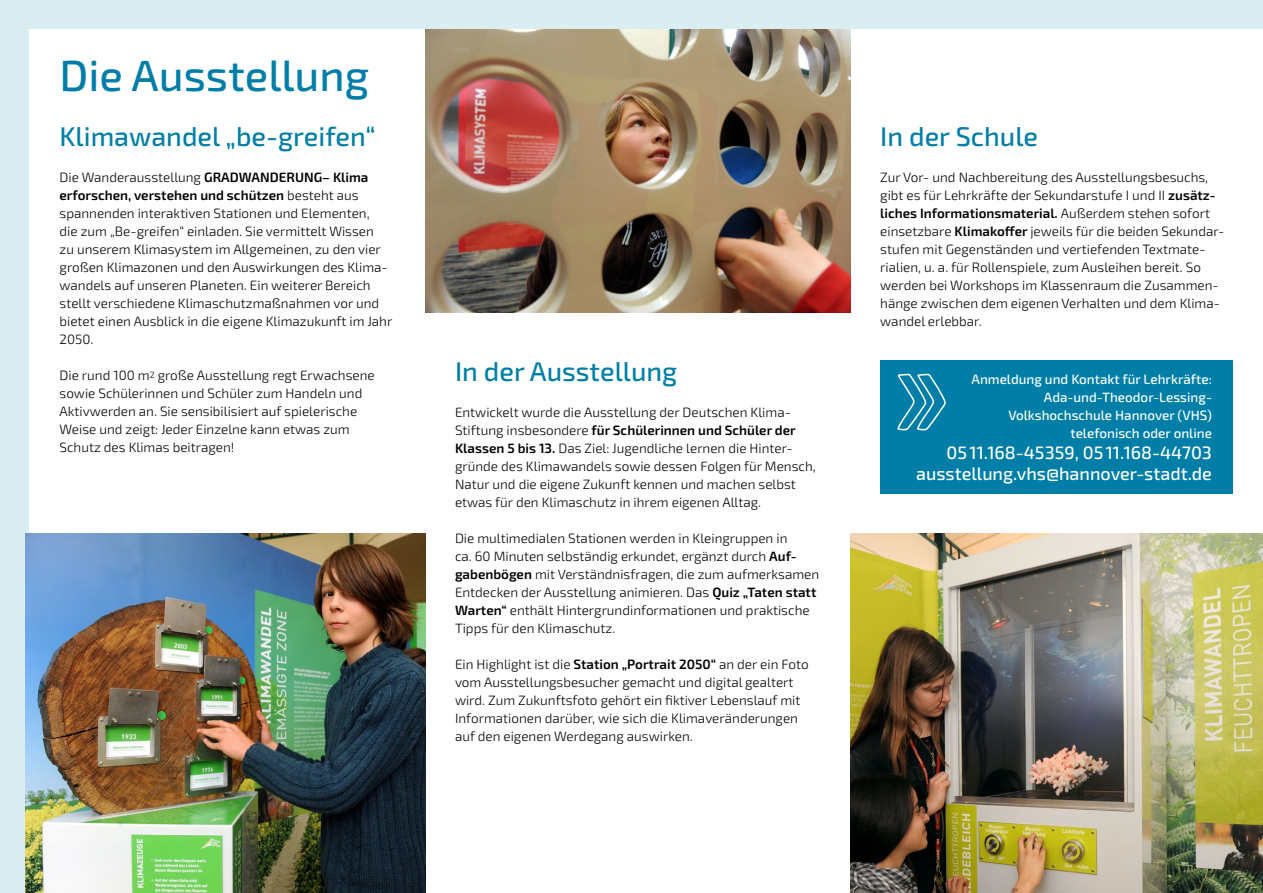
<style>
.page{position:relative;width:1263px;height:893px;background:#fff}
.page>*{position:absolute;margin:0;border:0;box-sizing:border-box;transform-origin:0 0}
.Head_20_24{font:500 43.5px "Exo 2.0";color:#007ea7}
.Head_20_24-2{font:500 27px "Exo 2.0";color:#007ea7}
.t1{font:500 18px/20.2px "Exo 2.0";color:#fff;text-align:right}
.Fließ_Light_9_12{font:300 13.5px/18px "Exo 2.0";color:#000}
.t2{font:500 13.5px/18px "Exo 2.0";color:#fff;text-align:right}
.s1{font-weight:600}
</style>
<div class="page">
<div style="left:0;top:0;width:438px;height:893px;background:#daeef2"></div>
<div style="left:412px;top:0;width:451px;height:893px;background:#daeef2"></div>
<div style="left:838px;top:0;width:425px;height:893px;background:#daeef2"></div>
<div style="left:30px;top:30px;width:1233px;height:863px;background:#fff"></div>
<img style="left:26px;top:534px;width:399px;height:359px">
<div style="left:880px;top:361px;width:353px;height:133px;background:#007ea7"></div>
<svg style="left:897px;top:373px;width:49px;height:58px"></svg>
<img style="left:850px;top:534px;width:413px;height:359px">
<img style="left:425px;top:30px;width:425px;height:283px">
<p class="Head_20_24" style="left:60px;top:50px;width:311px">Die Ausstellung</p>
<p class="Head_20_24-2" style="left:60px;top:121px;width:318px">Klimawandel „be-greifen“</p>
<p class="Fließ_Light_9_12" style="left:60px;top:169px;width:334px">Die Wanderausstellung <span class="s1">GRADWANDERUNG– Klima erforschen, verstehen und schützen</span> besteht aus spannenden interaktiven Stationen und Elementen,<br>die zum „Be-greifen“ einladen. Sie vermittelt Wissen<br>zu unserem Klimasystem im Allgemeinen, zu den vier großen Klimazonen und den Auswirkungen des Klima&shy;wandels auf unseren Planeten. Ein weiterer Bereich stellt verschiedene Klimaschutzmaßnahmen vor und bietet einen Ausblick in die eigene Klimazukunft im Jahr 2050.</p>
<p class="Fließ_Light_9_12" style="left:60px;top:367px;width:317px">Die rund 100 m<sup>2</sup> große Ausstellung regt Erwachsene sowie Schülerinnen und Schüler zum Handeln und Aktivwerden an. Sie sensibilisiert auf spielerische Weise und zeigt: Jeder Einzelne kann etwas zum Schutz des Klimas beitragen!</p>
<p class="Head_20_24-2" style="left:455px;top:356px;width:224px">In der Ausstellung</p>
<p class="Fließ_Light_9_12" style="left:455px;top:404px;width:362px">Entwickelt wurde die Ausstellung der Deutschen Klima-Stiftung insbesondere <span class="s1">für Schülerinnen und Schüler der Klassen 5 bis 13.</span> Das Ziel: Jugendliche lernen die Hinter&shy;gründe des Klimawandels sowie dessen Folgen für Mensch, Natur und die eigene Zukunft kennen und machen selbst etwas für den Klimaschutz in ihrem eigenen Alltag.</p>
<p class="Fließ_Light_9_12" style="left:455px;top:530px;width:366px">Die multimedialen Stationen werden in Kleingruppen in<br>ca. 60 Minuten selbständig erkundet, ergänzt durch <span class="s1">Auf&shy;gabenbögen</span> mit Verständnisfragen, die zum aufmerksamen Entdecken der Ausstellung animieren. Das <span class="s1">Quiz „Taten statt Warten“</span> enthält Hintergrundinformationen und praktische Tipps für den Klimaschutz.</p>
<p class="Fließ_Light_9_12" style="left:455px;top:656px;width:355px">Ein Highlight ist die <span class="s1">Station „Portrait 2050“</span> an der ein Foto vom Ausstellungsbesucher gemacht und digital gealtert wird. Zum Zukunftsfoto gehört ein fiktiver Lebenslauf mit Informationen darüber, wie sich die Klimaveränderungen auf den eigenen Werdegang auswirken.</p>
<p class="Head_20_24-2" style="left:880px;top:121px;width:159px">In der Schule</p>
<p class="Fließ_Light_9_12" style="left:880px;top:169px;width:346px">Zur Vor- und Nachbereitung des Ausstellungsbesuchs, gibt es für Lehrkräfte der Sekundarstufe I und II <span class="s1">zusätz&shy;liches Informationsmaterial.</span> Außerdem stehen sofort einsetzbare <span class="s1">Klimakoffer</span> jeweils für die beiden Sekundar&shy;stufen mit Gegenständen und vertiefenden Textmate&shy;rialien, u. a. für Rollenspiele, zum Ausleihen bereit. So werden bei Workshops im Klassenraum die Zusammen&shy;hänge zwischen dem eigenen Verhalten und dem Klima&shy;wandel erlebbar.</p>
<p class="t2" style="left:971px;top:370px;width:242px">Anmeldung und Kontakt für Lehrkräfte:<br>Ada-und-Theodor-Lessing-<br>Volkshochschule Hannover (VHS) telefonisch oder online</p>
<h3 class="t1" style="left:916px;top:443px;width:297px">0511.168-45359, 0511.168-44703 ausstellung.vhs@hannover-stadt.de</h3>
</div>
